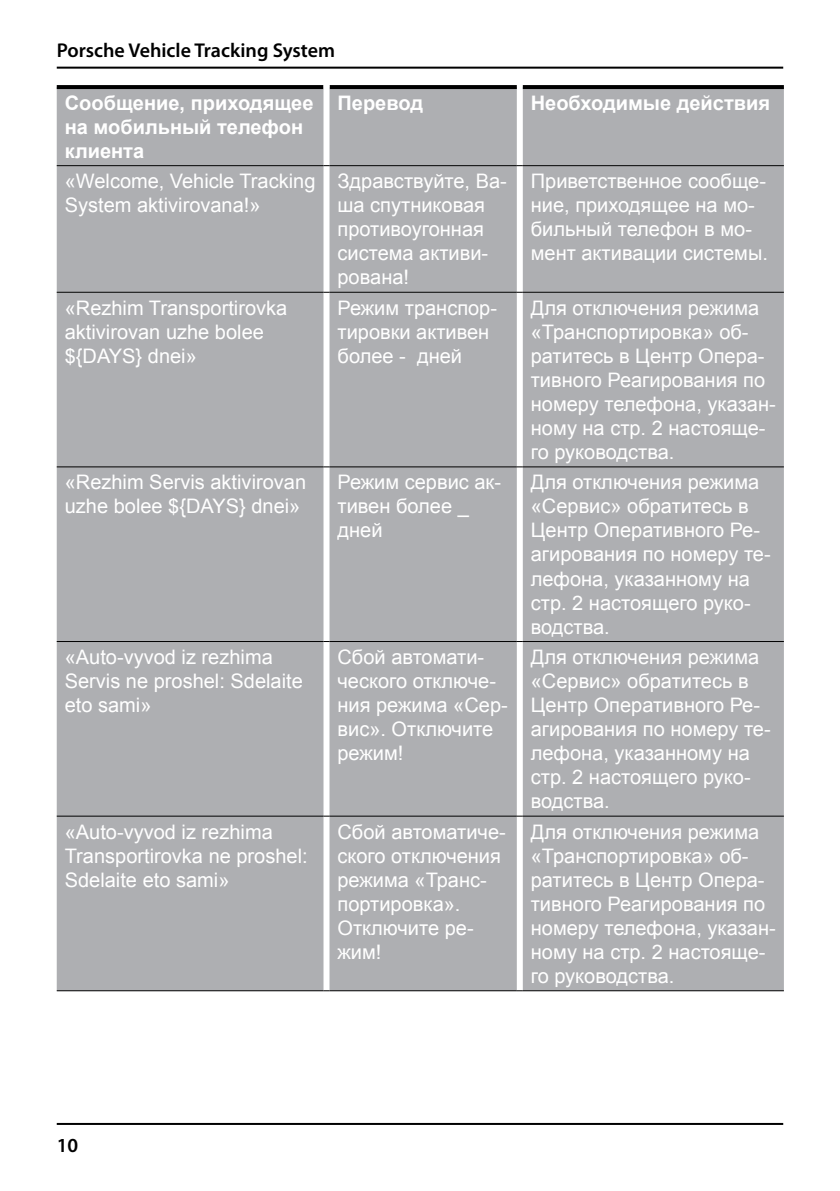
<style>
.page{position:relative;width:840px;height:1191px;background:#fff}
.page>*{position:absolute;margin:0;border:0;box-sizing:border-box;transform-origin:0 0}
.t1{font:20px/24px "Arial";color:#fff}
.t2{font:700 20px/24px "Arial";color:#fff}
.t3{font:600 20px "Myriad Pro";color:#000}
</style>
<div class="page">
<hr style="left:57px;top:67px;width:725px;height:2px;background:#000">
<hr style="left:57px;top:1123px;width:725px;height:2px;background:#000">
<div style="left:57px;top:87px;width:726px;height:903px;background:#aeafb2"></div>
<div style="left:57px;top:166px;width:726px;height:126px;background:#aeafb2"></div>
<svg style="left:57px;top:85px;width:266px;height:4px"></svg>
<svg style="left:329px;top:85px;width:187px;height:4px"></svg>
<svg style="left:522px;top:85px;width:261px;height:4px"></svg>
<svg style="left:323px;top:85px;width:6px;height:4px"></svg>
<hr style="left:57px;top:165px;width:266px;height:1px;background:#000">
<hr style="left:329px;top:165px;width:187px;height:1px;background:#000">
<hr style="left:522px;top:165px;width:261px;height:1px;background:#000">
<hr style="left:57px;top:292px;width:266px;height:1px;background:#000">
<hr style="left:329px;top:292px;width:187px;height:1px;background:#000">
<hr style="left:522px;top:292px;width:261px;height:1px;background:#000">
<hr style="left:57px;top:466px;width:266px;height:1px;background:#000">
<hr style="left:329px;top:466px;width:187px;height:1px;background:#000">
<hr style="left:522px;top:466px;width:261px;height:1px;background:#000">
<hr style="left:57px;top:641px;width:266px;height:1px;background:#000">
<hr style="left:329px;top:641px;width:187px;height:1px;background:#000">
<hr style="left:522px;top:641px;width:261px;height:1px;background:#000">
<hr style="left:57px;top:815px;width:266px;height:1px;background:#000">
<hr style="left:329px;top:815px;width:187px;height:1px;background:#000">
<hr style="left:522px;top:815px;width:261px;height:1px;background:#000">
<hr style="left:57px;top:990px;width:266px;height:1px;background:#000">
<hr style="left:329px;top:990px;width:187px;height:1px;background:#000">
<hr style="left:522px;top:990px;width:261px;height:1px;background:#000">
<p class="t3" style="left:57px;top:37px;width:280px">Porsche Vehicle Tracking System</p>
<p class="t2" style="left:65px;top:91px;width:250px">Сообщение, приходящее на мобильный телефон клиента</p>
<p class="t2" style="left:337px;top:91px;width:87px">Перевод</p>
<p class="t2" style="left:530px;top:91px;width:241px">Необходимые действия</p>
<p class="t1" style="left:65px;top:169px;width:252px">«Welcome, Vehicle Tracking<br>System aktivirovana!»</p>
<p class="t1" style="left:337px;top:169px;width:171px">Здравствуйте, Ва&shy;ша спутниковая противоугонная система активи&shy;рована!</p>
<p class="t1" style="left:530px;top:169px;width:238px">Приветственное сообще&shy;ние, приходящее на мо&shy;бильный телефон в мо&shy;мент активации системы.</p>
<p class="t1" style="left:65px;top:296px;width:224px">«Rezhim Transportirovka aktivirovan uzhe bolee ${DAYS} dnei»</p>
<p class="t1" style="left:337px;top:296px;width:161px">Режим транспор&shy;тировки активен более - дней</p>
<p class="t1" style="left:530px;top:296px;width:246px">Для отключения режима «Транспортировка» об&shy;ратитесь в Центр Опера&shy;тивного Реагирования по номеру телефона, указан&shy;ному на стр. 2 настояще&shy;го руководства.</p>
<p class="t1" style="left:65px;top:470px;width:243px">«Rezhim Servis aktivirovan uzhe bolee ${DAYS} dnei»</p>
<p class="t1" style="left:337px;top:470px;width:165px">Режим сервис ак&shy;тивен более _ дней</p>
<p class="t1" style="left:530px;top:470px;width:241px">Для отключения режима «Сервис» обратитесь в<br>Центр Оперативного Ре&shy;агирования по номеру те&shy;лефона, указанному на стр. 2 настоящего руко&shy;водства.</p>
<p class="t1" style="left:65px;top:645px;width:239px">«Auto-vyvod iz rezhima<br>Servis ne proshel: Sdelaite eto sami»</p>
<p class="t1" style="left:337px;top:645px;width:172px">Сбой автомати&shy;ческого отключе&shy;ния режима «Сер&shy;вис». Отключите режим!</p>
<p class="t1" style="left:530px;top:645px;width:241px">Для отключения режима «Сервис» обратитесь в<br>Центр Оперативного Ре&shy;агирования по номеру те&shy;лефона, указанному на стр. 2 настоящего руко&shy;водства.</p>
<p class="t1" style="left:65px;top:820px;width:244px">«Auto-vyvod iz rezhima<br>Transportirovka ne proshel:<br>Sdelaite eto sami»</p>
<p class="t1" style="left:337px;top:820px;width:170px">Сбой автоматиче&shy;ского отключения режима «Транс&shy;портировка».<br>Отключите ре&shy;жим!</p>
<p class="t1" style="left:530px;top:820px;width:246px">Для отключения режима «Транспортировка» об&shy;ратитесь в Центр Опера&shy;тивного Реагирования по номеру телефона, указан&shy;ному на стр. 2 настояще&shy;го руководства.</p>
<p class="t3" style="left:57px;top:1132px;width:23px">10</p>
</div>
